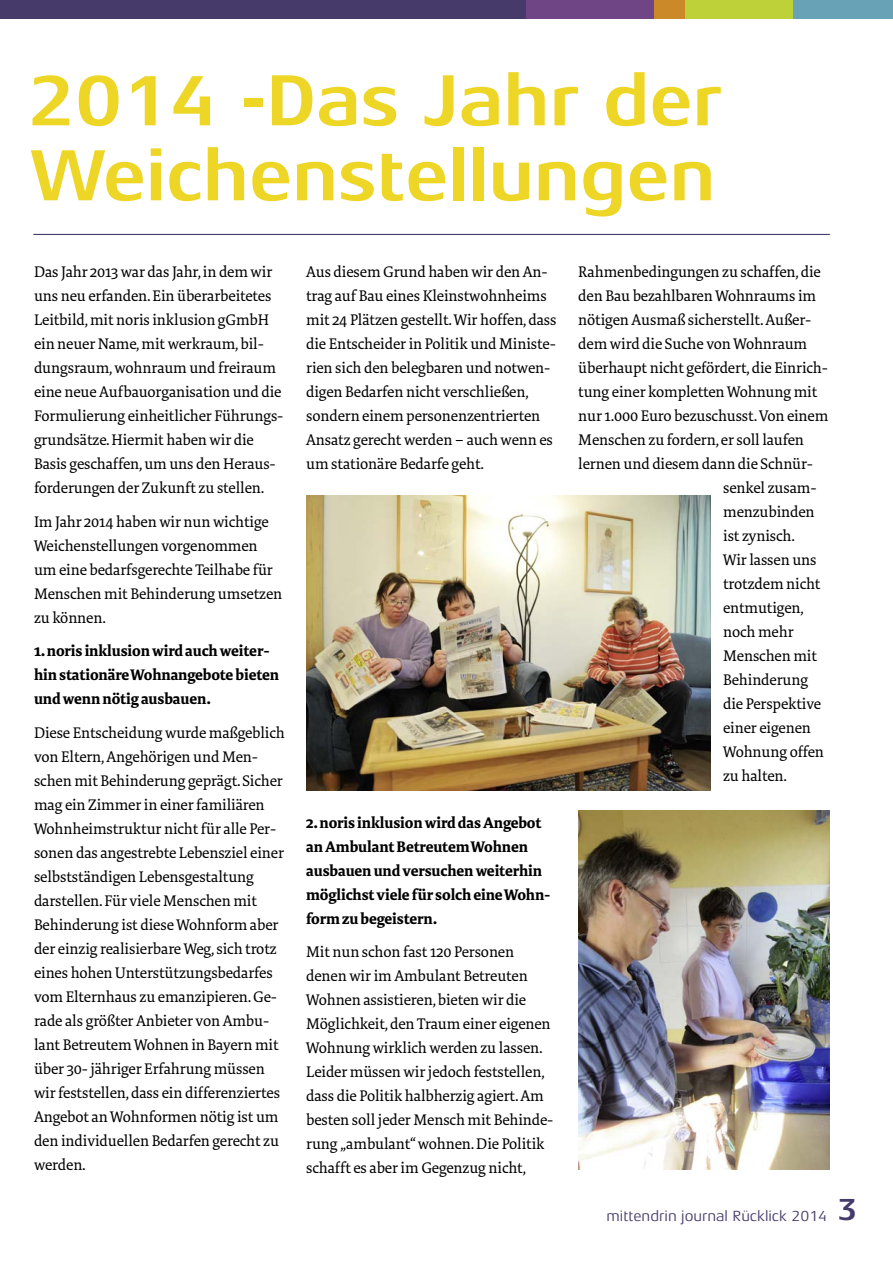
<style>
.page{position:relative;width:893px;height:1263px;background:#fff}
.page>*{position:absolute;margin:0;border:0;box-sizing:border-box;transform-origin:0 0}
.t1{font:700 73.5px/75px "Aeonis LT Pro";color:#edd625}
.t2{font:15.75px/24px "Tundra OT";letter-spacing:-.01em;color:#000}
.t3{font:700 15.75px/24px "Tundra OT";letter-spacing:-.01em;color:#000}
.t4{font:15px "Aeonis LT Pro";color:#463a6a}
.s1{font-weight:700;font-size:31.5px;color:#463b6b}
</style>
<div class="page">
<div style="left:526px;top:0;width:128px;height:19px;background:#704586"></div>
<div style="left:654px;top:0;width:31px;height:19px;background:#cb892a"></div>
<div style="left:685px;top:0;width:108px;height:19px;background:#bed138"></div>
<div style="left:793px;top:0;width:100px;height:19px;background:#67a2b7"></div>
<div style="left:0;top:0;width:526px;height:19px;background:#463a6a"></div>
<hr style="left:33px;top:234px;width:797px;height:1px;background:#463b6b">
<img style="left:578px;top:810px;width:251px;height:359px">
<img style="left:306px;top:495px;width:404px;height:295px">
<h1 class="t1" style="left:28px;top:64px;width:696px">2014 -Das Jahr der<br>Weichenstellungen</h1>
<p class="t2" style="left:34px;top:260px;width:251px">Das Jahr 2013 war das Jahr, in dem wir uns neu erfanden. Ein überarbeitetes Leitbild, mit noris inklusion gGmbH ein neuer Name, mit werkraum, bil&shy;dungsraum, wohnraum und freiraum eine neue Aufbauorganisation und die Formulierung einheitlicher Führungs&shy;grundsätze. Hiermit haben wir die Basis geschaffen, um uns den Heraus&shy;forderungen der Zukunft zu stellen.</p>
<p class="t2" style="left:34px;top:510px;width:250px">Im Jahr 2014 haben wir nun wichtige<br>Weichenstellungen vorgenommen um eine bedarfsgerechte Teilhabe für<br>Menschen mit Behinderung umsetzen zu können.</p>
<p class="t3" style="left:34px;top:640px;width:247px">1. noris inklusion wird auch weiter&shy;hin stationäre Wohnangebote bieten und wenn nötig ausbauen.</p>
<p class="t2" style="left:34px;top:721px;width:252px">Diese Entscheidung wurde maßgeblich von Eltern, Angehörigen und Men&shy;schen mit Behinderung geprägt. Sicher mag ein Zimmer in einer familiären Wohnheimstruktur nicht für alle Per&shy;sonen das angestrebte Lebensziel einer selbstständigen Lebensgestaltung darstellen. Für viele Menschen mit Behinderung ist diese Wohnform aber der einzig realisierbare Weg, sich trotz eines hohen Unterstützungsbedarfes vom Elternhaus zu emanzipieren. Ge&shy;rade als größter Anbieter von Ambu&shy;lant Betreutem Wohnen in Bayern mit über 30- jähriger Erfahrung müssen wir feststellen, dass ein differenziertes Angebot an Wohnformen nötig ist um den individuellen Bedarfen gerecht zu werden.</p>
<p class="t2" style="left:306px;top:260px;width:252px">Aus diesem Grund haben wir den An&shy;trag auf Bau eines Kleinstwohnheims mit 24 Plätzen gestellt. Wir hoffen, dass die Entscheider in Politik und Ministe&shy;rien sich den belegbaren und notwen&shy;digen Bedarfen nicht verschließen, sondern einem personenzentrierten Ansatz gerecht werden – auch wenn es um stationäre Bedarfe geht.</p>
<p class="t3" style="left:306px;top:811px;width:246px">2. noris inklusion wird das Angebot an Ambulant Betreutem Wohnen ausbauen und versuchen weiterhin möglichst viele für solch eine Wohn&shy;form zu begeistern.</p>
<p class="t2" style="left:306px;top:940px;width:249px">Mit nun schon fast 120 Personen denen wir im Ambulant Betreuten Wohnen assistieren, bieten wir die Möglichkeit, den Traum einer eigenen Wohnung wirklich werden zu lassen.<br>Leider müssen wir jedoch feststellen, dass die Politik halbherzig agiert. Am besten soll jeder Mensch mit Behinde&shy;rung „ambulant“ wohnen. Die Politik schafft es aber im Gegenzug nicht,</p>
<p class="t2" style="left:578px;top:260px;width:244px">Rahmenbedingungen zu schaffen, die</p>
<p class="t2" style="left:578px;top:284px;width:239px">den Bau bezahlbaren Wohnraums im</p>
<p class="t2" style="left:578px;top:308px;width:235px">nötigen Ausmaß sicherstellt. Außer-</p>
<p class="t2" style="left:578px;top:332px;width:230px">dem wird die Suche von Wohnraum</p>
<p class="t2" style="left:578px;top:356px;width:251px">überhaupt nicht gefördert, die Einrich-</p>
<p class="t2" style="left:578px;top:380px;width:241px">tung einer kompletten Wohnung mit</p>
<p class="t2" style="left:578px;top:404px;width:252px">nur 1.000 Euro bezuschusst. Von einem</p>
<p class="t2" style="left:578px;top:428px;width:227px">Menschen zu fordern, er soll laufen</p>
<p class="t2" style="left:578px;top:452px;width:236px">lernen und diesem dann die Schnür-</p>
<p class="t2" style="left:723px;top:476px;width:95px">senkel zusam-</p>
<p class="t2" style="left:723px;top:500px;width:93px">menzubinden</p>
<p class="t2" style="left:723px;top:524px;width:73px">ist zynisch.</p>
<p class="t2" style="left:723px;top:548px;width:95px">Wir lassen uns</p>
<p class="t2" style="left:723px;top:572px;width:99px">trotzdem nicht</p>
<p class="t2" style="left:723px;top:596px;width:82px">entmutigen,</p>
<p class="t2" style="left:723px;top:620px;width:72px">noch mehr</p>
<p class="t2" style="left:723px;top:644px;width:95px">Menschen mit</p>
<p class="t2" style="left:723px;top:668px;width:87px">Behinderung</p>
<p class="t2" style="left:723px;top:692px;width:99px">die Perspektive</p>
<p class="t2" style="left:723px;top:716px;width:89px">einer eigenen</p>
<p class="t2" style="left:723px;top:740px;width:102px">Wohnung offen</p>
<p class="t2" style="left:723px;top:764px;width:65px">zu halten.</p>
<p class="t4" style="left:606px;top:1207px;width:252px">mittendrin journal Rücklick 2014 <span class="s1">3</span></p>
</div>
